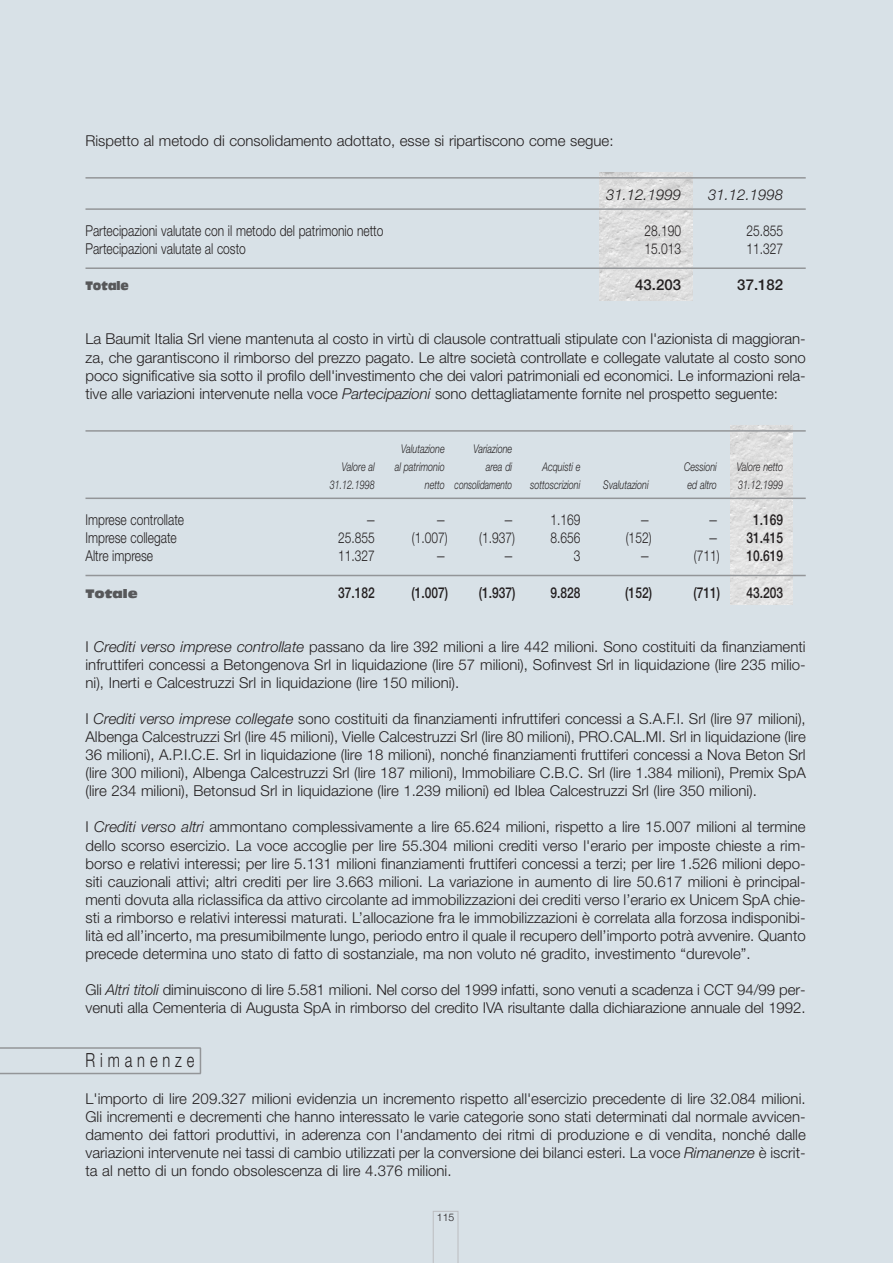
<style>
.page{position:relative;width:893px;height:1263px;background:#fff}
.page>*{position:absolute;margin:0;border:0;box-sizing:border-box;transform-origin:0 0}
.t1{font:300 19.5px "Helvetica Neue";letter-spacing:.335em;color:#231f20;scale:.75 1}
.t2{font:300 15px/18.1px "Helvetica Neue";color:#231f20;text-align:justify}
.t3{font:300 15px "Helvetica Neue";color:#231f20;scale:.8 1}
.t4{font:500 15px "Helvetica Neue";color:#231f20;scale:.8 1}
.t5{font:italic 300 15px "Helvetica Neue";color:#231f20}
.t6{font:500 15px "Helvetica Neue";color:#231f20}
.t7{font:italic 300 12px "Helvetica Neue";color:#231f20;scale:.75 1}
.t8{font:12px "Antique Olive Nord";color:#57585a;scale:.75 1}
.t9{font:12px "Antique Olive Nord";color:#57585a;scale:.9 1}
.t10{font:300 10.5px "Helvetica Neue";color:#231f20}
.s1{font-style:italic}
.s2{font-weight:300}
</style>
<div class="page">
<div style="left:0;top:0;width:892px;height:1263px;background:#d8e1e7"></div>
<p class="t2" style="left:85px;top:133px;width:529px">Rispetto al metodo di consolidamento adottato, esse si ripartiscono come segue:</p>
<p class="t5" style="left:606px;top:189px;width:77px">31.12.1999</p>
<p class="t5" style="left:708px;top:189px;width:77px">31.12.1998</p>
<p class="t3" style="left:85px;top:225px;width:374px">Partecipazioni valutate con il metodo del patrimonio netto</p>
<p class="t3" style="left:644px;top:225px;width:47px">28.190</p>
<p class="t3" style="left:746px;top:225px;width:47px">25.855</p>
<p class="t3" style="left:85px;top:243px;width:202px">Partecipazioni valutate al costo</p>
<p class="t3" style="left:644px;top:243px;width:47px">15.013</p>
<p class="t3" style="left:746px;top:243px;width:47px">11.327</p>
<p class="t8" style="left:85px;top:281px;width:59px">Totale</p>
<p class="t6" style="left:635px;top:280px;width:47px">43.203</p>
<p class="t6" style="left:737px;top:280px;width:47px">37.182</p>
<p class="t2" style="left:85px;top:332px;width:721px">La Baumit Italia Srl viene mantenuta al costo in virtù di clausole contrattuali stipulate con l'azionista di maggioran&shy;za, che garantiscono il rimborso del prezzo pagato. Le altre società controllate e collegate valutate al costo sono poco significative sia sotto il profilo dell'investimento che dei valori patrimoniali ed economici. Le informazioni rela&shy;tive alle variazioni intervenute nella voce <span class="s1">Partecipazioni</span> sono dettagliatamente fornite nel prospetto seguente:</p>
<p class="t7" style="left:401px;top:444px;width:59px">Valutazione</p>
<p class="t7" style="left:473px;top:444px;width:53px">Variazione</p>
<p class="t7" style="left:342px;top:462px;width:45px">Valore al</p>
<p class="t7" style="left:394px;top:462px;width:68px">al patrimonio</p>
<p class="t7" style="left:486px;top:462px;width:37px">area di</p>
<p class="t7" style="left:542px;top:462px;width:52px">Acquisti e</p>
<p class="t7" style="left:684px;top:462px;width:45px">Cessioni</p>
<p class="t7" style="left:736px;top:462px;width:63px">Valore netto</p>
<p class="t7" style="left:330px;top:480px;width:62px">31.12.1998</p>
<p class="t7" style="left:425px;top:480px;width:118px">netto consolidamento</p>
<p class="t7" style="left:530px;top:480px;width:68px">sottoscrizioni</p>
<p class="t7" style="left:603px;top:480px;width:62px">Svalutazioni</p>
<p class="t7" style="left:687px;top:480px;width:41px">ed altro</p>
<p class="t7" style="left:738px;top:480px;width:62px">31.12.1999</p>
<p class="t3" style="left:85px;top:514px;width:125px">Imprese controllate</p>
<p class="t2" style="left:367px;top:512px;width:9px">–</p>
<p class="t2" style="left:437px;top:512px;width:9px">–</p>
<p class="t2" style="left:504px;top:512px;width:9px">–</p>
<p class="t3" style="left:550px;top:514px;width:39px">1.169</p>
<p class="t2" style="left:641px;top:512px;width:9px">–</p>
<p class="t2" style="left:709px;top:512px;width:9px">–</p>
<p class="t4" style="left:753px;top:514px;width:39px">1.169</p>
<p class="t3" style="left:85px;top:533px;width:116px">Imprese collegate</p>
<p class="t3" style="left:338px;top:533px;width:47px">25.855</p>
<p class="t3" style="left:412px;top:533px;width:46px">(1.007)</p>
<p class="t3" style="left:479px;top:533px;width:46px">(1.937)</p>
<p class="t3" style="left:550px;top:533px;width:39px">8.656</p>
<p class="t3" style="left:625px;top:533px;width:34px">(152)</p>
<p class="t4" style="left:709px;top:533px;width:94px"><span class="s2">–</span> 31.415</p>
<p class="t3" style="left:85px;top:551px;width:86px">Altre imprese</p>
<p class="t3" style="left:338px;top:551px;width:47px">11.327</p>
<p class="t2" style="left:437px;top:548px;width:9px">–</p>
<p class="t2" style="left:504px;top:548px;width:9px">–</p>
<p class="t3" style="left:573px;top:551px;width:10px">3</p>
<p class="t2" style="left:641px;top:548px;width:9px">–</p>
<p class="t3" style="left:694px;top:551px;width:34px">(711)</p>
<p class="t4" style="left:746px;top:551px;width:47px">10.619</p>
<p class="t9" style="left:85px;top:589px;width:59px">Totale</p>
<p class="t4" style="left:338px;top:587px;width:47px">37.182</p>
<p class="t4" style="left:411px;top:587px;width:47px">(1.007)</p>
<p class="t4" style="left:479px;top:587px;width:47px">(1.937)</p>
<p class="t4" style="left:550px;top:587px;width:39px">9.828</p>
<p class="t4" style="left:625px;top:587px;width:35px">(152)</p>
<p class="t4" style="left:693px;top:587px;width:35px">(711)</p>
<p class="t4" style="left:746px;top:587px;width:47px">43.203</p>
<p class="t2" style="left:85px;top:639px;width:721px">I <span class="s1">Crediti verso imprese controllate</span> passano da lire 392 milioni a lire 442 milioni. Sono costituiti da finanziamenti infruttiferi concessi a Betongenova Srl in liquidazione (lire 57 milioni), Sofinvest Srl in liquidazione (lire 235 milio&shy;ni), Inerti e Calcestruzzi Srl in liquidazione (lire 150 milioni).</p>
<p class="t2" style="left:85px;top:711px;width:721px">I <span class="s1">Crediti verso imprese collegate</span> sono costituiti da finanziamenti infruttiferi concessi a S.A.F.I. Srl (lire 97 milioni), Albenga Calcestruzzi Srl (lire 45 milioni), Vielle Calcestruzzi Srl (lire 80 milioni), PRO.CAL.MI. Srl in liquidazione (lire 36 milioni), A.P.I.C.E. Srl in liquidazione (lire 18 milioni), nonché finanziamenti fruttiferi concessi a Nova Beton Srl (lire 300 milioni), Albenga Calcestruzzi Srl (lire 187 milioni), Immobiliare C.B.C. Srl (lire 1.384 milioni), Premix SpA (lire 234 milioni), Betonsud Srl in liquidazione (lire 1.239 milioni) ed Iblea Calcestruzzi Srl (lire 350 milioni).</p>
<p class="t2" style="left:85px;top:819px;width:721px">I <span class="s1">Crediti verso altri</span> ammontano complessivamente a lire 65.624 milioni, rispetto a lire 15.007 milioni al termine dello scorso esercizio. La voce accoglie per lire 55.304 milioni crediti verso l'erario per imposte chieste a rim&shy;borso e relativi interessi; per lire 5.131 milioni finanziamenti fruttiferi concessi a terzi; per lire 1.526 milioni depo&shy;siti cauzionali attivi; altri crediti per lire 3.663 milioni. La variazione in aumento di lire 50.617 milioni è principal&shy;menti dovuta alla riclassifica da attivo circolante ad immobilizzazioni dei crediti verso l’erario ex Unicem SpA chie&shy;sti a rimborso e relativi interessi maturati. L’allocazione fra le immobilizzazioni è correlata alla forzosa indisponibi&shy;lità ed all’incerto, ma presumibilmente lungo, periodo entro il quale il recupero dell’importo potrà avvenire. Quanto precede determina uno stato di fatto di sostanziale, ma non voluto né gradito, investimento “durevole”.</p>
<p class="t2" style="left:85px;top:982px;width:721px">Gli <span class="s1">Altri titoli</span> diminuiscono di lire 5.581 milioni. Nel corso del 1999 infatti, sono venuti a scadenza i CCT 94/99 per&shy;venuti alla Cementeria di Augusta SpA in rimborso del credito IVA risultante dalla dichiarazione annuale del 1992.</p>
<h1 class="t1" style="left:85px;top:1054px;width:147px">Rimanenze</h1>
<p class="t2" style="left:85px;top:1091px;width:721px">L'importo di lire 209.327 milioni evidenzia un incremento rispetto all'esercizio precedente di lire 32.084 milioni.<br>Gli incrementi e decrementi che hanno interessato le varie categorie sono stati determinati dal normale avvicen&shy;damento dei fattori produttivi, in aderenza con l'andamento dei ritmi di produzione e di vendita, nonché dalle variazioni intervenute nei tassi di cambio utilizzati per la conversione dei bilanci esteri. La voce <span class="s1">Rimanenze</span> è iscrit&shy;ta al netto di un fondo obsolescenza di lire 4.376 milioni.</p>
<p class="t10" style="left:437px;top:1213px;width:19px">115</p>
</div>
